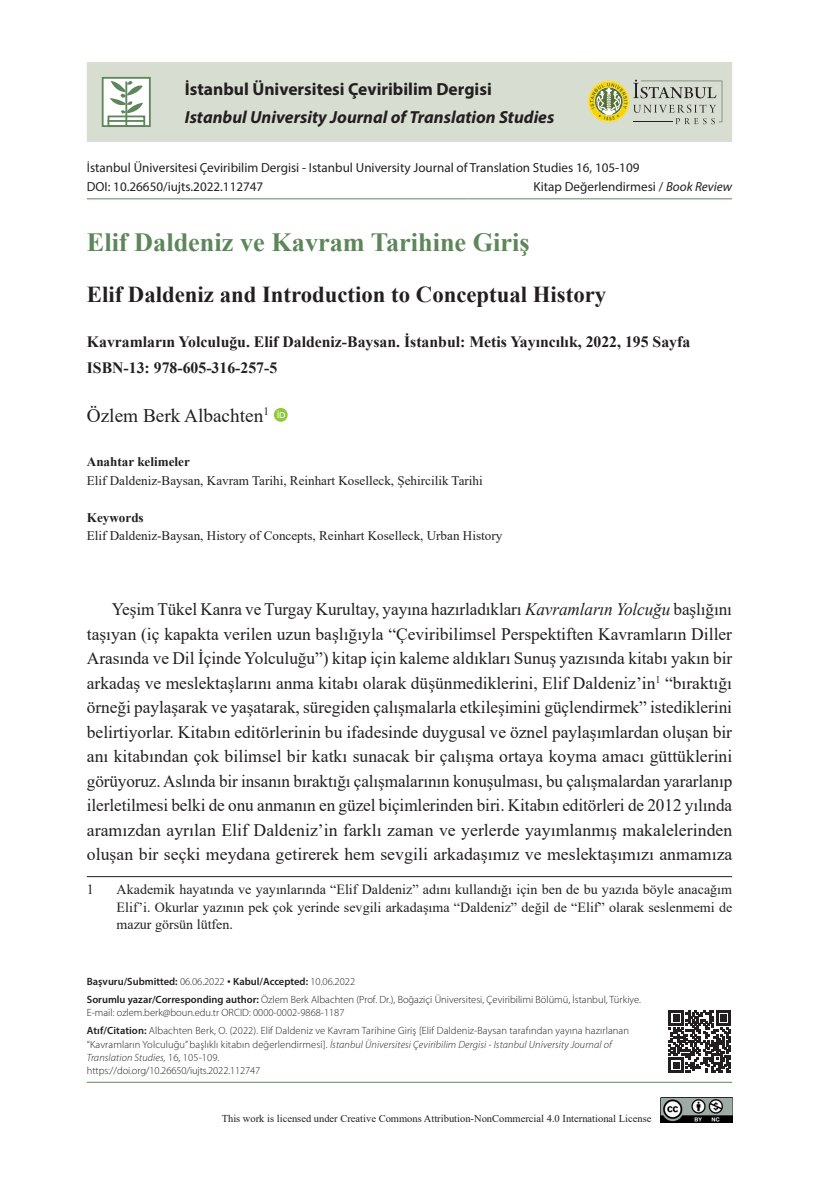
<style>
.page{position:relative;width:819px;height:1191px;background:#fff}
.page>*{position:absolute;margin:0;border:0;box-sizing:border-box;transform-origin:0 0}
.t1{font:700 26.25px "Times New Roman";color:#5d875a}
.t2{font:700 22.75px "Times New Roman";color:#231f20}
.t3{font:19.25px "Times New Roman";color:#231f20}
.t4{font:17.5px/24.5px "Times New Roman";letter-spacing:.005em;color:#231f20;text-align:justify}
.t5{font:italic 700 17.5px "Myriad Pro";color:#231f20}
.t6{font:700 17.5px "Myriad Pro";color:#231f20}
.t7{font:700 15.75px/26.2px "Times New Roman";color:#231f20}
.t8{font:14px/17.5px "Times New Roman";color:#231f20;text-align:justify}
.t9{font:13.12px/19.8px "Myriad Pro";color:#231f20}
.t10{font:13.12px "Times New Roman";color:#231f20}
.t11{font:700 13.12px "Times New Roman";color:#231f20}
.t12{font:300 10.5px/18px "Myriad Pro";color:#231f20}
.t13{font:10.5px "Times New Roman";color:#231f20}
.s1{font-style:italic}
.s2{font-weight:600}
.s3{font-family:"Times New Roman";font-weight:400}
</style>
<div class="page">
<div style="left:87px;top:62px;width:645px;height:80px;background:#d7ded1"></div>
<hr style="left:87px;top:198px;width:83px;height:1px;background:#5d875a">
<hr style="left:170px;top:198px;width:297px;height:1px;background:#5d875a">
<hr style="left:467px;top:198px;width:117px;height:1px;background:#5d875a">
<hr style="left:584px;top:198px;width:148px;height:1px;background:#5d875a">
<div style="left:102px;top:77px;width:49px;height:50px;background:#fff;border:2px solid #5d875a"></div>
<div style="left:107px;top:115px;width:38px;height:12px;border:2px solid #5d875a"></div>
<hr style="left:107px;top:120px;width:37px;height:2px;background:#5d875a">
<svg style="left:110px;top:81px;width:33px;height:33px"></svg>
<hr style="left:125px;top:81px;width:2px;height:46px;background:#5d875a">
<svg style="left:588px;top:80px;width:134px;height:44px;background:#c2c4a3"></svg>
<div style="left:274px;top:408px;width:14px;height:14px;background:#93c83d;border-radius:50%"></div>
<svg style="left:277px;top:410px;width:8px;height:8px"></svg>
<img style="left:660px;top:1097px;width:72px;height:25px">
<hr style="left:87px;top:1081px;width:645px;height:1px;background:#5d875a">
<hr style="left:87px;top:876px;width:645px;height:1px;background:#231f20">
<svg style="left:668px;top:1010px;width:63px;height:62px"></svg>
<p class="t6" style="left:185px;top:77px;width:308px">İstanbul Üniversitesi Çeviribilim Dergisi</p>
<p class="t5" style="left:185px;top:105px;width:371px">Istanbul University Journal of Translation Studies</p>
<p class="t9" style="left:87px;top:157px;width:554px">İstanbul Üniversitesi Çeviribilim Dergisi - Istanbul University Journal of Translation Studies 16, 105-109<br>DOI: 10.26650/iujts.2022.112747</p>
<p class="t9" style="left:533px;top:177px;width:200px">Kitap Değerlendirmesi / <span class="s1">Book Review</span></p>
<h1 class="t1" style="left:87px;top:224px;width:444px">Elif Daldeniz ve Kavram Tarihine Giriş</h1>
<h2 class="t2" style="left:87px;top:277px;width:521px">Elif Daldeniz and Introduction to Conceptual History</h2>
<p class="t7" style="left:87px;top:328px;width:605px">Kavramların Yolculuğu. Elif Daldeniz-Baysan. İstanbul: Metis Yayıncılık, 2022, 195 Sayfa<br>ISBN-13: 978-605-316-257-5</p>
<p class="t3" style="left:87px;top:402px;width:184px">Özlem Berk Albachten<sup>1</sup></p>
<p class="t11" style="left:87px;top:452px;width:104px">Anahtar kelimeler</p>
<p class="t10" style="left:87px;top:471px;width:397px">Elif Daldeniz-Baysan, Kavram Tarihi, Reinhart Koselleck, Şehircilik Tarihi</p>
<p class="t11" style="left:87px;top:508px;width:58px">Keywords</p>
<p class="t10" style="left:87px;top:526px;width:417px">Elif Daldeniz-Baysan, History of Concepts, Reinhart Koselleck, Urban History</p>
<p class="t4" style="left:87px;top:596px;width:647px;text-indent:25px">Yeşim Tükel Kanra ve Turgay Kurultay, yayına hazırladıkları <span class="s1">Kavramların Yolcuğu</span> başlığını taşıyan (iç kapakta verilen uzun başlığıyla “Çeviribilimsel Perspektiften Kavramların Diller Arasında ve Dil İçinde Yolculuğu”) kitap için kaleme aldıkları Sunuş yazısında kitabı yakın bir arkadaş ve meslektaşlarını anma kitabı olarak düşünmediklerini, Elif Daldeniz’in<sup>1</sup> “bıraktığı örneği paylaşarak ve yaşatarak, süregiden çalışmalarla etkileşimini güçlendirmek” istediklerini belirtiyorlar. Kitabın editörlerinin bu ifadesinde duygusal ve öznel paylaşımlardan oluşan bir anı kitabından çok bilimsel bir katkı sunacak bir çalışma ortaya koyma amacı güttüklerini görüyoruz. Aslında bir insanın bıraktığı çalışmalarının konuşulması, bu çalışmalardan yararlanıp ilerletilmesi belki de onu anmanın en güzel biçimlerinden biri. Kitabın editörleri de 2012 yılında aramızdan ayrılan Elif Daldeniz’in farklı zaman ve yerlerde yayımlanmış makalelerinden oluşan bir seçki meydana getirerek hem sevgili arkadaşımız ve meslektaşımızı anmamıza</p>
<p class="t8" style="left:87px;top:880px;width:9px">1</p>
<p class="t8" style="left:117px;top:880px;width:617px">Akademik hayatında ve yayınlarında “Elif Daldeniz” adını kullandığı için ben de bu yazıda böyle anacağım Elif’i. Okurlar yazının pek çok yerinde sevgili arkadaşıma “Daldeniz” değil de “Elif” olarak seslenmemi de mazur görsün lütfen.</p>
<p class="t12" style="left:87px;top:972px;width:555px"><span class="s2">Başvuru/Submitted:</span> 06.06.2022 <span class="s3">•</span> <span class="s2">Kabul/Accepted:</span> 10.06.2022<br><span class="s2">Sorumlu yazar/Corresponding author:</span> Özlem Berk Albachten (Prof. Dr.), Boğaziçi Üniversitesi, Çeviribilimi Bölümü, İstanbul, Türkiye.</p>
<p class="t12" style="left:87px;top:1003px;width:543px">E-mail: ozlem.berk@boun.edu.tr ORCID: 0000-0002-9868-1187<br><span class="s2">Atıf/Citation:</span> Albachten Berk, O. (2022). Elif Daldeniz ve Kavram Tarihine Giriş [Elif Daldeniz-Baysan tarafından yayına hazırlanan</p>
<p class="t12" style="left:87px;top:1037px;width:526px;line-height:13.1px">“Kavramların Yolculuğu” başlıklı kitabın değerlendirmesi]. <span class="s1">İstanbul Üniversitesi Çeviribilim Dergisi - Istanbul University Journal of<br>Translation Studies,</span> 16, 105-109.<br>https://doi.org/10.26650/iujts.2022.112747</p>
<p class="t13" style="left:222px;top:1111px;width:431px">This work is licensed under Creative Commons Attribution-NonCommercial 4.0 International License</p>
</div>
